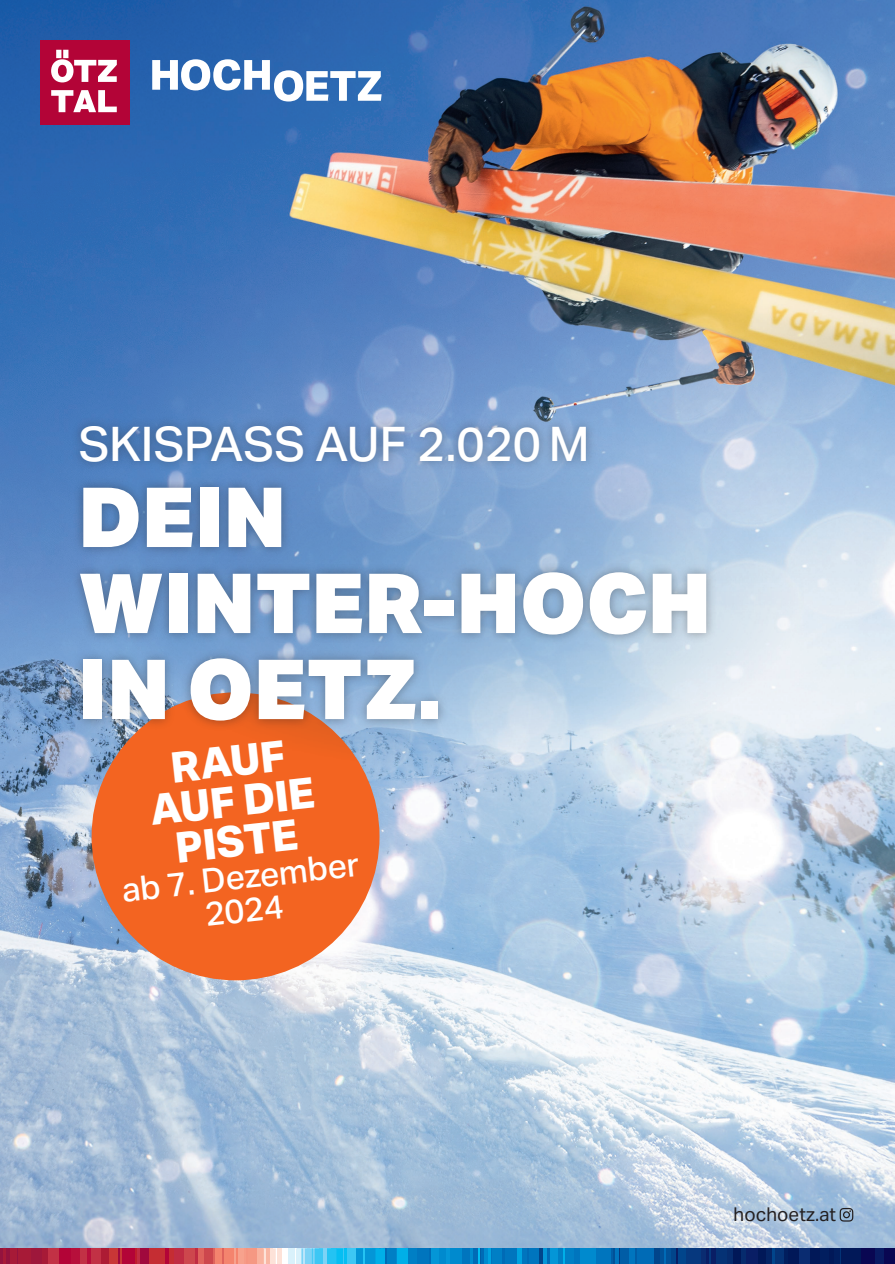
<style>
.page{position:relative;width:895px;height:1264px;background:#fff}
.page>*{position:absolute;margin:0;border:0;box-sizing:border-box;transform-origin:0 0}
.t1{font:900 82.95px/85.9px "Aktiv Grotesk";color:#fff}
.t2{font:500 47.55px "Aktiv Grotesk";color:#fff}
.t3{font:800 42.15px/40.2px "Aktiv Grotesk";color:#fff;text-align:center}
.t4{font:500 33.45px/33.6px "Aktiv Grotesk";color:#fff;text-align:center}
.t5{font:18.9px "Aktiv Grotesk";color:#231f20}
</style>
<div class="page">
<img style="left:0;top:0;width:894px;height:1248px">
<div style="left:92px;top:692px;width:287px;height:288px;background:#f36421;border-radius:50%"></div>
<svg style="left:92px;top:427px;width:715px;height:341px;background:#cad0da"></svg>
<div style="left:69px;top:415px;width:648px;height:317px;background:#231f20;opacity:.3"></div>
<div style="left:73px;top:419px;width:640px;height:309px;background:#231f20;opacity:.1"></div>
<div style="left:0;top:1248px;width:54px;height:16px;background:#a71a37"></div>
<div style="left:51px;top:1248px;width:24px;height:16px;background:#b30437"></div>
<div style="left:71px;top:1248px;width:24px;height:16px;background:#b70f3b"></div>
<div style="left:92px;top:1248px;width:24px;height:16px;background:#c23145"></div>
<div style="left:81px;top:1248px;width:6px;height:16px;background:#c23145"></div>
<div style="left:48px;top:1248px;width:11px;height:16px;background:#c23145"></div>
<div style="left:31px;top:1248px;width:10px;height:16px;background:#9e173b"></div>
<hr style="left:6px;top:1248px;width:3px;height:16px;background:#94133e">
<svg style="left:17px;top:1248px;width:1px;height:16px"></svg>
<div style="left:819px;top:1248px;width:26px;height:16px;background:#033375"></div>
<div style="left:841px;top:1248px;width:26px;height:16px;background:#011858"></div>
<div style="left:861px;top:1248px;width:33px;height:16px;background:#090752"></div>
<div style="left:875px;top:1248px;width:8px;height:16px;background:#091b63"></div>
<div style="left:406px;top:1248px;width:12px;height:16px;background:#007fc5"></div>
<div style="left:417px;top:1248px;width:13px;height:16px;background:#0075be"></div>
<div style="left:429px;top:1248px;width:10px;height:16px;background:#006bb6"></div>
<div style="left:436px;top:1248px;width:43px;height:16px;background:#008ace"></div>
<div style="left:473px;top:1248px;width:46px;height:16px;background:#006bb6"></div>
<div style="left:462px;top:1248px;width:7px;height:16px;background:#0075be"></div>
<div style="left:596px;top:1248px;width:37px;height:16px;background:#06387e"></div>
<svg style="left:839px;top:1248px;width:1px;height:16px"></svg>
<div style="left:484px;top:1248px;width:5px;height:16px;background:#008ace"></div>
<div style="left:488px;top:1248px;width:11px;height:16px;background:#00a2df"></div>
<div style="left:504px;top:1248px;width:14px;height:16px;background:#0075be"></div>
<div style="left:517px;top:1248px;width:10px;height:16px;background:#00a2df"></div>
<div style="left:542px;top:1248px;width:17px;height:16px;background:#0496d7"></div>
<div style="left:557px;top:1248px;width:18px;height:16px;background:#007fc5"></div>
<div style="left:574px;top:1248px;width:17px;height:16px;background:#0075be"></div>
<div style="left:588px;top:1248px;width:31px;height:16px;background:#0075be"></div>
<div style="left:620px;top:1248px;width:26px;height:16px;background:#015da6"></div>
<div style="left:644px;top:1248px;width:30px;height:16px;background:#015198"></div>
<div style="left:672px;top:1248px;width:30px;height:16px;background:#01458b"></div>
<div style="left:702px;top:1248px;width:30px;height:16px;background:#053275"></div>
<div style="left:727px;top:1248px;width:30px;height:16px;background:#062b6d"></div>
<div style="left:753px;top:1248px;width:28px;height:16px;background:#042465"></div>
<svg style="left:783px;top:1248px;width:5px;height:16px"></svg>
<div style="left:805px;top:1248px;width:27px;height:16px;background:#011e5f"></div>
<div style="left:831px;top:1248px;width:8px;height:16px;background:#011e5f"></div>
<div style="left:390px;top:1248px;width:18px;height:16px;background:#00afe8"></div>
<div style="left:431px;top:1248px;width:18px;height:16px;background:#0496d7"></div>
<div style="left:439px;top:1248px;width:7px;height:16px;background:#008ace"></div>
<div style="left:491px;top:1248px;width:11px;height:16px;background:#0075be"></div>
<div style="left:522px;top:1248px;width:17px;height:16px;background:#0075be"></div>
<hr style="left:478px;top:1248px;width:3px;height:16px;background:#015da6">
<svg style="left:547px;top:1248px;width:2px;height:16px"></svg>
<div style="left:704px;top:1248px;width:11px;height:16px;background:#091e65"></div>
<div style="left:747px;top:1248px;width:18px;height:16px;background:#011858"></div>
<hr style="left:539px;top:1248px;width:3px;height:16px;background:#01458b">
<hr style="left:829px;top:1248px;width:4px;height:16px;background:#011858">
<hr style="left:671px;top:1248px;width:4px;height:16px;background:#01458b">
<svg style="left:700px;top:1248px;width:5px;height:16px"></svg>
<div style="left:788px;top:1248px;width:12px;height:16px;background:#011858"></div>
<svg style="left:676px;top:1248px;width:1px;height:16px"></svg>
<div style="left:808px;top:1248px;width:11px;height:16px;background:#011858"></div>
<div style="left:745px;top:1248px;width:12px;height:16px;background:#091e65"></div>
<svg style="left:478px;top:1248px;width:2px;height:16px"></svg>
<div style="left:492px;top:1248px;width:10px;height:16px;background:#007fc5"></div>
<svg style="left:563px;top:1248px;width:2px;height:16px"></svg>
<div style="left:580px;top:1248px;width:16px;height:16px;background:#008ace"></div>
<div style="left:637px;top:1248px;width:17px;height:16px;background:#006bb6"></div>
<svg style="left:611px;top:1248px;width:3px;height:16px"></svg>
<svg style="left:664px;top:1248px;width:1px;height:16px"></svg>
<div style="left:629px;top:1248px;width:5px;height:16px;background:#0075be"></div>
<div style="left:774px;top:1248px;width:9px;height:16px;background:#053275"></div>
<div style="left:799px;top:1248px;width:11px;height:16px;background:#0a2c71"></div>
<div style="left:654px;top:1248px;width:6px;height:16px;background:#01458b"></div>
<div style="left:686px;top:1248px;width:14px;height:16px;background:#06387e"></div>
<div style="left:733px;top:1248px;width:7px;height:16px;background:#011858"></div>
<svg style="left:709px;top:1248px;width:2px;height:16px"></svg>
<svg style="left:772px;top:1248px;width:3px;height:16px"></svg>
<div style="left:101px;top:1248px;width:9px;height:16px;background:#ad1b34"></div>
<div style="left:109px;top:1248px;width:16px;height:16px;background:#c83636"></div>
<svg style="left:134px;top:1248px;width:4px;height:16px"></svg>
<div style="left:149px;top:1248px;width:27px;height:16px;background:#c52d33"></div>
<div style="left:174px;top:1248px;width:26px;height:16px;background:#c02c43"></div>
<svg style="left:198px;top:1248px;width:26px;height:16px"></svg>
<div style="left:224px;top:1248px;width:10px;height:16px;background:#f4846e"></div>
<div style="left:234px;top:1248px;width:10px;height:16px;background:#f7a28d"></div>
<div style="left:244px;top:1248px;width:10px;height:16px;background:#f69b86"></div>
<svg style="left:118px;top:1248px;width:2px;height:16px"></svg>
<div style="left:139px;top:1248px;width:10px;height:16px;background:#a0093d"></div>
<svg style="left:138px;top:1248px;width:2px;height:16px"></svg>
<div style="left:184px;top:1248px;width:10px;height:16px;background:#cd474d"></div>
<hr style="left:165px;top:1248px;width:4px;height:16px;background:#b30437">
<div style="left:205px;top:1248px;width:8px;height:16px;background:#cd474d"></div>
<svg style="left:236px;top:1248px;width:2px;height:16px"></svg>
<div style="left:215px;top:1248px;width:6px;height:16px;background:#f4846e"></div>
<div style="left:122px;top:1248px;width:12px;height:16px;background:#b30437"></div>
<div style="left:246px;top:1248px;width:10px;height:16px;background:#f59581"></div>
<div style="left:386px;top:1248px;width:11px;height:16px;background:#007fc5"></div>
<svg style="left:257px;top:1248px;width:19px;height:16px"></svg>
<div style="left:249px;top:1248px;width:8px;height:16px;background:#f59883"></div>
<hr style="left:267px;top:1248px;width:3px;height:16px;background:#f9b7a4">
<div style="left:277px;top:1248px;width:5px;height:16px;background:#fde2d8"></div>
<div style="left:288px;top:1248px;width:7px;height:16px;background:#d9f1fb"></div>
<svg style="left:296px;top:1248px;width:91px;height:16px"></svg>
<svg style="left:839px;top:1208px;width:14px;height:13px"></svg>
<svg style="left:152px;top:59px;width:229px;height:42px"></svg>
<div style="left:40px;top:40px;width:90px;height:85px;background:#b30437"></div>
<svg style="left:51px;top:50px;width:66px;height:62px"></svg>
<svg style="left:0;top:1248px;width:2px;height:16px"></svg>
<p class="t2" style="left:78px;top:417px;width:512px">SKISPASS AUF 2.020 M</p>
<p class="t1" style="left:78px;top:475px;width:634px">DEIN<br>WINTER-HOCH<br>IN OETZ.</p>
<p class="t3" style="left:144px;top:750px;width:167px;rotate:-6deg">RAUF<br>AUF DIE<br>PISTE</p>
<p class="t4" style="left:120px;top:873px;width:240px;rotate:-6deg">ab 7. Dezember<br>2024</p>
<p class="t5" style="left:733px;top:1203px;width:104px">hochoetz.at</p>
</div>
